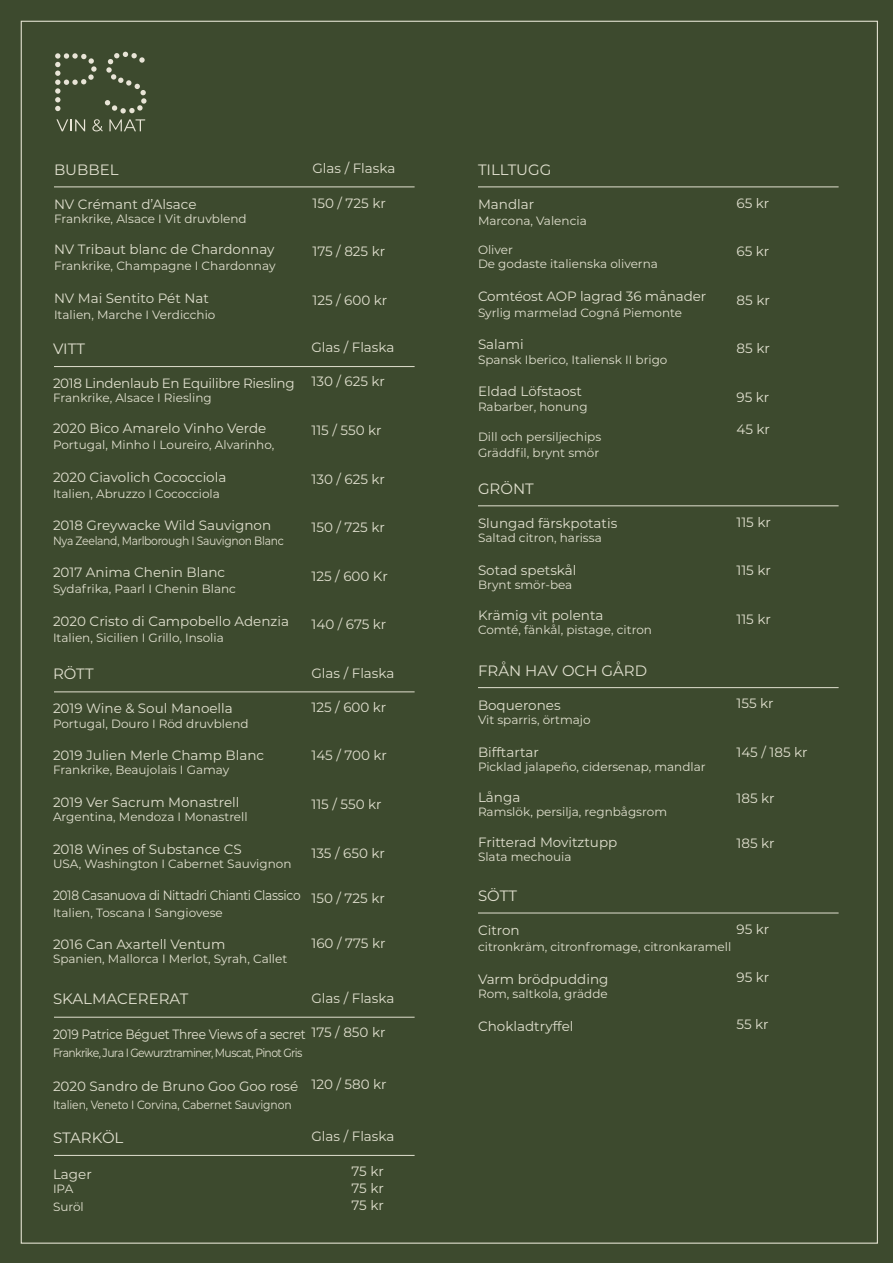
<style>
.page{position:relative;width:893px;height:1263px;background:#3d4a2e}
.page>*{position:absolute;margin:0;border:0;box-sizing:border-box;transform-origin:0 0}
.t1{font:15px "Montserrat";color:#e1e0cf}
.t2{font:13.5px "Montserrat";color:#e1e0cf}
.t3{font:13.5px "Montserrat";letter-spacing:-.02em;color:#e1e0cf;scale:.9 1}
.t4{font:13.5px "Montserrat";letter-spacing:-.025em;color:#e1e0cf;scale:.9 1}
.t5{font:13.5px "Montserrat";letter-spacing:-.025em;color:#e1e0cf}
.t6{font:12px "Montserrat";color:#e1e0cf}
.t7{font:12px "Montserrat";letter-spacing:-.06em;color:#e1e0cf;scale:.9 1}
.t8{font:12px "Montserrat";color:#e1e0cf;scale:.9 1}
.t9{font:12px "Montserrat";letter-spacing:-.03em;color:#e1e0cf;scale:.9 1}
</style>
<div class="page">
<hr style="left:54px;top:186px;width:361px;height:1px;background:#e1e0cf">
<hr style="left:54px;top:366px;width:361px;height:1px;background:#e1e0cf">
<hr style="left:54px;top:691px;width:361px;height:1px;background:#e1e0cf">
<hr style="left:54px;top:1017px;width:361px;height:1px;background:#e1e0cf">
<hr style="left:54px;top:1155px;width:361px;height:1px;background:#e1e0cf">
<svg style="left:55px;top:52px;width:92px;height:61px"></svg>
<svg style="left:56px;top:119px;width:29px;height:12px"></svg>
<svg style="left:92px;top:119px;width:11px;height:13px"></svg>
<svg style="left:109px;top:119px;width:36px;height:12px"></svg>
<hr style="left:478px;top:186px;width:361px;height:1px;background:#e1e0cf">
<hr style="left:478px;top:505px;width:361px;height:1px;background:#e1e0cf">
<hr style="left:478px;top:687px;width:361px;height:1px;background:#e1e0cf">
<hr style="left:478px;top:913px;width:361px;height:1px;background:#e1e0cf">
<p class="t1" style="left:54px;top:159px;width:66px">BUBBEL</p>
<p class="t2" style="left:54px;top:195px;width:144px">NV Crémant d’Alsace</p>
<p class="t6" style="left:54px;top:211px;width:194px">Frankrike, Alsace I Vit druvblend</p>
<p class="t2" style="left:54px;top:240px;width:222px">NV Tribaut blanc de Chardonnay</p>
<p class="t6" style="left:54px;top:258px;width:223px">Frankrike, Champagne I Chardonnay</p>
<p class="t2" style="left:54px;top:289px;width:156px">NV Mai Sentito Pét Nat</p>
<p class="t6" style="left:54px;top:306px;width:163px">Italien, Marche I Verdicchio</p>
<p class="t1" style="left:53px;top:338px;width:34px">VITT</p>
<p class="t5" style="left:53px;top:374px;width:243px">2018 Lindenlaub En Equilibre Riesling</p>
<p class="t6" style="left:53px;top:390px;width:160px">Frankrike, Alsace I Riesling</p>
<p class="t2" style="left:53px;top:419px;width:215px">2020 Bico Amarelo Vinho Verde</p>
<p class="t6" style="left:53px;top:437px;width:223px">Portugal, Minho I Loureiro, Alvarinho,</p>
<p class="t2" style="left:53px;top:467px;width:175px">2020 Ciavolich Cococciola</p>
<p class="t6" style="left:53px;top:485px;width:168px">Italien, Abruzzo I Cococciola</p>
<p class="t2" style="left:53px;top:516px;width:220px">2018 Greywacke Wild Sauvignon</p>
<p class="t9" style="left:53px;top:532px;width:258px">Nya Zeeland, Marlborough I Sauvignon Blanc</p>
<p class="t2" style="left:53px;top:563px;width:174px">2017 Anima Chenin Blanc</p>
<p class="t6" style="left:53px;top:581px;width:184px">Sydafrika, Paarl I Chenin Blanc</p>
<p class="t2" style="left:53px;top:611px;width:238px">2020 Cristo di Campobello Adenzia</p>
<p class="t6" style="left:53px;top:629px;width:172px">Italien, Sicilien I Grillo, Insolia</p>
<p class="t1" style="left:53px;top:663px;width:42px">RÖTT</p>
<p class="t2" style="left:53px;top:699px;width:181px">2019 Wine &amp; Soul Manoella</p>
<p class="t6" style="left:53px;top:715px;width:197px">Portugal, Douro I Röd druvblend</p>
<p class="t2" style="left:53px;top:746px;width:213px">2019 Julien Merle Champ Blanc</p>
<p class="t6" style="left:53px;top:762px;width:178px">Frankrike, Beaujolais I Gamay</p>
<p class="t2" style="left:53px;top:793px;width:188px">2019 Ver Sacrum Monastrell</p>
<p class="t6" style="left:53px;top:809px;width:196px">Argentina, Mendoza I Monastrell</p>
<p class="t2" style="left:53px;top:839px;width:190px">2018 Wines of Substance CS</p>
<p class="t6" style="left:53px;top:855px;width:240px">USA, Washington I Cabernet Sauvignon</p>
<p class="t4" style="left:53px;top:886px;width:277px">2018 Casanuova di Nittadri Chianti Classico</p>
<p class="t6" style="left:53px;top:904px;width:171px">Italien, Toscana I Sangiovese</p>
<p class="t2" style="left:53px;top:935px;width:174px">2016 Can Axartell Ventum</p>
<p class="t6" style="left:53px;top:951px;width:236px">Spanien, Mallorca I Merlot, Syrah, Callet</p>
<p class="t2" style="left:313px;top:159px;width:84px">Glas / Flaska</p>
<p class="t2" style="left:313px;top:194px;width:75px">150 / 725 kr</p>
<p class="t2" style="left:313px;top:242px;width:74px">175 / 825 kr</p>
<p class="t2" style="left:313px;top:291px;width:76px">125 / 600 kr</p>
<p class="t2" style="left:312px;top:338px;width:84px">Glas / Flaska</p>
<p class="t2" style="left:312px;top:372px;width:75px">130 / 625 kr</p>
<p class="t2" style="left:312px;top:421px;width:72px">115 / 550 kr</p>
<p class="t2" style="left:312px;top:470px;width:75px">130 / 625 kr</p>
<p class="t2" style="left:312px;top:518px;width:75px">150 / 725 kr</p>
<p class="t2" style="left:312px;top:567px;width:78px">125 / 600 Kr</p>
<p class="t2" style="left:312px;top:615px;width:76px">140 / 675 kr</p>
<p class="t2" style="left:312px;top:663px;width:84px">Glas / Flaska</p>
<p class="t2" style="left:312px;top:698px;width:76px">125 / 600 kr</p>
<p class="t2" style="left:312px;top:746px;width:77px">145 / 700 kr</p>
<p class="t2" style="left:312px;top:795px;width:72px">115 / 550 kr</p>
<p class="t2" style="left:312px;top:843px;width:75px">135 / 650 kr</p>
<p class="t2" style="left:312px;top:888px;width:75px">150 / 725 kr</p>
<p class="t2" style="left:312px;top:933px;width:75px">160 / 775 kr</p>
<p class="t2" style="left:312px;top:989px;width:84px">Glas / Flaska</p>
<p class="t1" style="left:53px;top:989px;width:137px">SKALMACERERAT</p>
<p class="t3" style="left:53px;top:1024px;width:371px">2019 Patrice Béguet Three Views of a secret 175 / 850 kr</p>
<p class="t7" style="left:53px;top:1044px;width:279px">Frankrike, Jura I Gewurztraminer, Muscat, Pinot Gris</p>
<p class="t2" style="left:53px;top:1077px;width:247px">2020 Sandro de Bruno Goo Goo rosé</p>
<p class="t8" style="left:53px;top:1096px;width:267px">Italien, Veneto I Corvina, Cabernet Sauvignon</p>
<p class="t2" style="left:312px;top:1075px;width:77px">120 / 580 kr</p>
<p class="t1" style="left:53px;top:1127px;width:72px">STARKÖL</p>
<p class="t2" style="left:53px;top:1164px;width:40px">Lager</p>
<p class="t6" style="left:53px;top:1180px;width:22px">IPA</p>
<p class="t6" style="left:53px;top:1198px;width:32px">Suröl</p>
<p class="t2" style="left:312px;top:1127px;width:84px">Glas / Flaska</p>
<p class="t2" style="left:352px;top:1161px;width:34px">75 kr</p>
<p class="t2" style="left:352px;top:1179px;width:34px">75 kr</p>
<p class="t2" style="left:352px;top:1196px;width:34px">75 kr</p>
<p class="t1" style="left:478px;top:159px;width:75px">TILLTUGG</p>
<p class="t2" style="left:478px;top:195px;width:58px">Mandlar</p>
<p class="t6" style="left:478px;top:213px;width:110px">Marcona, Valencia</p>
<p class="t6" style="left:478px;top:242px;width:36px">Oliver</p>
<p class="t6" style="left:478px;top:256px;width:181px">De godaste italienska oliverna</p>
<p class="t2" style="left:478px;top:287px;width:230px">Comtéost AOP lagrad 36 månader</p>
<p class="t6" style="left:478px;top:305px;width:206px">Syrlig marmelad Cogná Piemonte</p>
<p class="t2" style="left:478px;top:335px;width:47px">Salami</p>
<p class="t6" style="left:478px;top:351px;width:191px">Spansk Iberico, Italiensk II brigo</p>
<p class="t2" style="left:478px;top:382px;width:106px">Eldad Löfstaost</p>
<p class="t6" style="left:478px;top:398px;width:111px">Rabarber, honung</p>
<p class="t6" style="left:478px;top:429px;width:125px">Dill och persiljechips</p>
<p class="t6" style="left:478px;top:445px;width:123px">Gräddfil, brynt smör</p>
<p class="t1" style="left:478px;top:478px;width:57px">GRÖNT</p>
<p class="t2" style="left:478px;top:514px;width:141px">Slungad färskpotatis</p>
<p class="t6" style="left:478px;top:530px;width:125px">Saltad citron, harissa</p>
<p class="t2" style="left:478px;top:561px;width:100px">Sotad spetskål</p>
<p class="t6" style="left:478px;top:577px;width:96px">Brynt smör-bea</p>
<p class="t2" style="left:478px;top:606px;width:127px">Krämig vit polenta</p>
<p class="t6" style="left:478px;top:622px;width:175px">Comté, fänkål, pistage, citron</p>
<p class="t1" style="left:478px;top:660px;width:171px">FRÅN HAV OCH GÅRD</p>
<p class="t2" style="left:478px;top:696px;width:84px">Boquerones</p>
<p class="t6" style="left:478px;top:712px;width:114px">Vit sparris, örtmajo</p>
<p class="t2" style="left:478px;top:742px;width:62px">Bifftartar</p>
<p class="t6" style="left:478px;top:758px;width:229px">Picklad jalapeño, cidersenap, mandlar</p>
<p class="t2" style="left:478px;top:787px;width:44px">Långa</p>
<p class="t6" style="left:478px;top:803px;width:191px">Ramslök, persilja, regnbågsrom</p>
<p class="t2" style="left:478px;top:832px;width:141px">Fritterad Movitztupp</p>
<p class="t6" style="left:478px;top:848px;width:95px">Slata mechouia</p>
<p class="t2" style="left:736px;top:194px;width:34px">65 kr</p>
<p class="t2" style="left:736px;top:242px;width:34px">65 kr</p>
<p class="t2" style="left:736px;top:291px;width:35px">85 kr</p>
<p class="t2" style="left:736px;top:339px;width:35px">85 kr</p>
<p class="t2" style="left:736px;top:388px;width:34px">95 kr</p>
<p class="t2" style="left:736px;top:420px;width:35px">45 kr</p>
<p class="t2" style="left:736px;top:512px;width:36px">115 kr</p>
<p class="t2" style="left:736px;top:561px;width:36px">115 kr</p>
<p class="t2" style="left:736px;top:610px;width:36px">115 kr</p>
<p class="t2" style="left:736px;top:694px;width:39px">155 kr</p>
<p class="t2" style="left:736px;top:743px;width:73px">145 / 185 kr</p>
<p class="t2" style="left:736px;top:789px;width:40px">185 kr</p>
<p class="t2" style="left:736px;top:834px;width:40px">185 kr</p>
<p class="t1" style="left:478px;top:885px;width:41px">SÖTT</p>
<p class="t2" style="left:478px;top:921px;width:43px">Citron</p>
<p class="t6" style="left:478px;top:939px;width:255px">citronkräm, citronfromage, citronkaramell</p>
<p class="t2" style="left:478px;top:970px;width:132px">Varm brödpudding</p>
<p class="t6" style="left:478px;top:986px;width:131px">Rom, saltkola, grädde</p>
<p class="t2" style="left:478px;top:1016px;width:97px">Chokladtryffel</p>
<p class="t2" style="left:736px;top:920px;width:34px">95 kr</p>
<p class="t2" style="left:736px;top:968px;width:34px">95 kr</p>
<p class="t2" style="left:736px;top:1014px;width:34px">55 kr</p>
</div>
